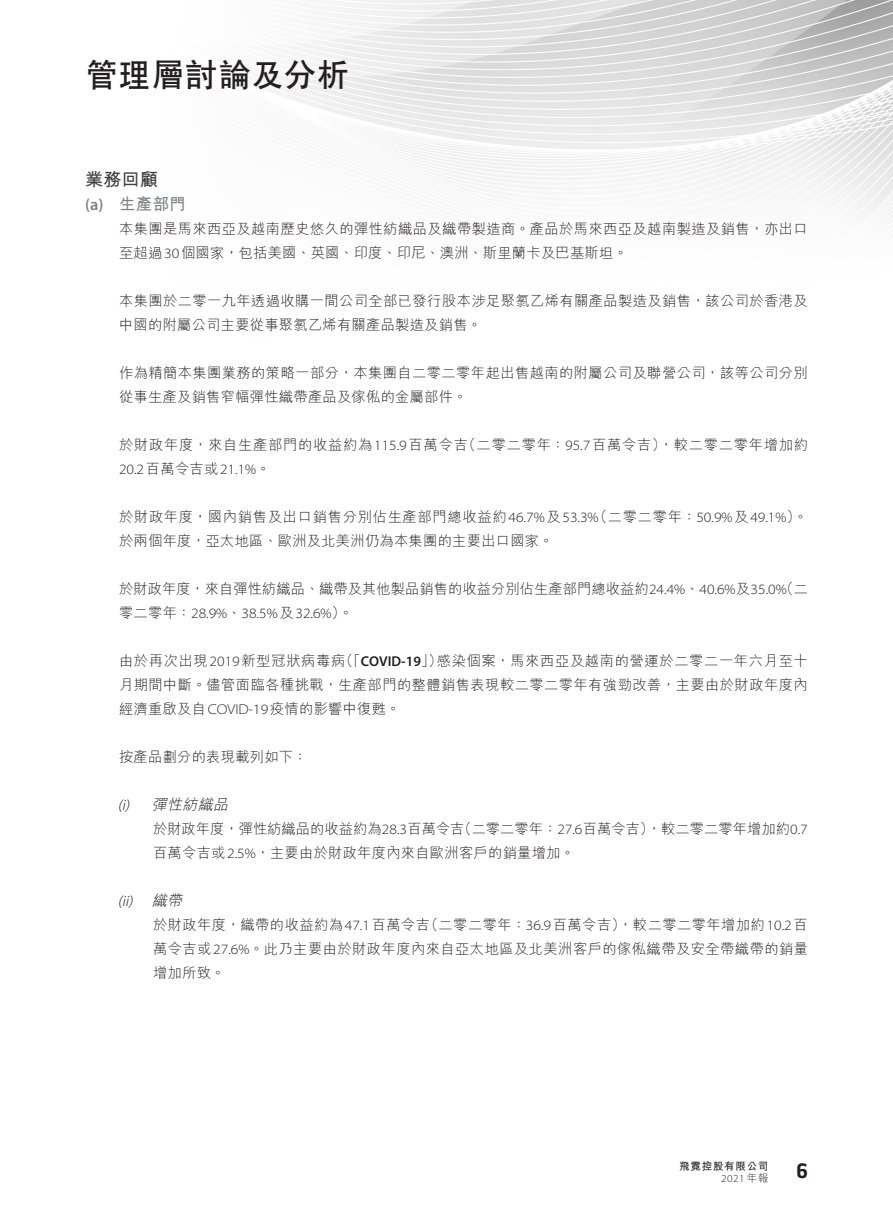
<style>
.page{position:relative;width:893px;height:1212px;background:#fff}
.page>*{position:absolute;margin:0;border:0;box-sizing:border-box;transform-origin:0 0}
.t1{font:700 33px "C Hei 2 HK";letter-spacing:-.005em;color:#231f20}
.t2{font:700 21px "Battersea";color:#231f20}
._01_H1{font:700 18px "M Hei HK";color:#3e3e3f}
._02_H2{font:700 16.5px "M Hei HK";color:#808285}
._02_H2-2{font:600 16.5px "Myriad Pro";color:#808285}
._03_H3{font:italic 300 15px "M Hei HK";color:#231f20}
._03_H3-2{font:italic 300 semi-expanded 15px "Myriad Pro";color:#231f20}
._00_txt{font:300 14.25px/24px "M Hei HK";letter-spacing:.03em;color:#231f20}
._00_txt-2{font:300 14.25px/24px "M Hei HK";letter-spacing:.005em;color:#231f20}
._00_txt-3{font:300 14.25px/24px "M Hei HK";letter-spacing:.055em;color:#231f20}
._00_txt-4{font:600 14.25px "Myriad Pro";color:#231f20}
.t3{font:700 10.5px "M Hei HK";letter-spacing:.07em;color:#231f20}
.t4{font:300 semi-expanded 10.5px "Myriad Pro";color:#231f20}
.s1{font-family:"Myriad Pro";font-stretch:semi-expanded}
.s2{font-family:"M Hei HK";font-weight:300}
.s3{font-family:"M Hei HK";font-stretch:normal}
</style>
<div class="page">
<img style="left:256px;top:0;width:637px;height:226px">
<p class="t1" style="left:85px;top:59px;width:266px">管理層討論及分析</p>
<p class="_01_H1" style="left:85px;top:166px;width:75px">業務回顧</p>
<p class="_02_H2" style="left:119px;top:192px;width:68px">生產部門</p>
<p class="_02_H2-2" style="left:85px;top:194px;width:20px">)a(</p>
<p class="_00_txt" style="left:119px;top:217px;width:690px">本集團是馬來西亞及越南歷史悠久的彈性紡織品及織帶製造商。產品於馬來西亞及越南製造及銷售，亦出口至超過<span class="s1">30</span>個國家，包括美國、英國、印度、印尼、澳洲、斯里蘭卡及巴基斯坦。</p>
<p class="_00_txt" style="left:119px;top:289px;width:690px">本集團於二零一九年透過收購一間公司全部已發行股本涉足聚氯乙烯有關產品製造及銷售，該公司於香港及中國的附屬公司主要從事聚氯乙烯有關產品製造及銷售。</p>
<p class="_00_txt" style="left:119px;top:361px;width:690px">作為精簡本集團業務的策略一部分，本集團自二零二零年起出售越南的附屬公司及聯營公司，該等公司分別從事生產及銷售窄幅彈性織帶產品及傢俬的金屬部件。</p>
<p class="_00_txt-3" style="left:462px;top:433px;width:348px">（二零二零年：<span class="s1">95.7</span>百萬令吉，）較二零二零年增加約</p>
<p class="_00_txt-3" style="left:119px;top:433px;width:350px">於財政年度，來自生產部門的收益約為<span class="s1">115.9</span>百萬令吉<br><span class="s1">20.2</span>百萬令吉或<span class="s1">21.1%</span>。</p>
<p class="_00_txt" style="left:593px;top:505px;width:216px">（二零二零年：<span class="s1">50.9%</span>及<span class="s1">49.1%</span> 。(</p>
<p class="_00_txt" style="left:119px;top:505px;width:481px">於財政年度，國內銷售及出口銷售分別佔生產部門總收益約<span class="s1">46.7%</span>及<span class="s1">53.3%</span>於兩個年度，亞太地區、歐洲及北美洲仍為本集團的主要出口國家。</p>
<p class="_00_txt" style="left:780px;top:577px;width:30px">（二</p>
<p class="_00_txt-2" style="left:119px;top:577px;width:669px">於財政年度，來自彈性紡織品、織帶及其他製品銷售的收益分別佔生產部門總收益約<span class="s1">24.4%</span>、<span class="s1">40.6%</span>及<span class="s1">35.0%</span>零二零年：<span class="s1">28.9%</span>、<span class="s1">38.5%</span>及<span class="s1">32.6%</span> 。(</p>
<p class="_00_txt" style="left:437px;top:649px;width:373px">感染個案，馬來西亞及越南的營運於二零二一年六月至十</p>
<p class="_00_txt" style="left:119px;top:649px;width:690px">由於再次出現<span class="s1">2019</span>新型冠狀病毒病<br>月期間中斷。儘管面臨各種挑戰，生產部門的整體銷售表現較二零二零年有強勁改善，主要由於財政年度內經濟重啟及自<span class="s1">COVID-19</span>疫情的影響中復甦。</p>
<p class="_00_txt" style="left:119px;top:745px;width:190px">按產品劃分的表現載列如下：</p>
<p class="_03_H3" style="left:152px;top:797px;width:81px">彈性紡織品</p>
<p class="_00_txt-4" style="left:339px;top:652px;width:105px"><span class="s2">（「</span>COVID-19<span class="s2">」）</span></p>
<p class="_03_H3-2" style="left:118px;top:796px;width:17px">)i(</p>
<p class="_03_H3-2" style="left:118px;top:892px;width:20px">)i i(</p>
<p class="_00_txt" style="left:153px;top:817px;width:423px">於財政年度，彈性紡織品的收益約為<span class="s1">28.3</span>百萬令吉<br>百萬令吉或<span class="s1">2.5%</span>，主要由於財政年度內來自歐洲客戶的銷量增加。</p>
<p class="_03_H3" style="left:152px;top:893px;width:35px">織帶</p>
<p class="_00_txt-2" style="left:457px;top:817px;width:352px">（二零二零年：<span class="s1">27.6</span>百萬令吉，）較二零二零年增加約<span class="s1">0.7</span></p>
<p class="_00_txt" style="left:153px;top:913px;width:656px">於財政年度，織帶的收益約為<span class="s1">47.1</span>百萬令吉<br>萬令吉或<span class="s1">27.6%</span>。此乃主要由於財政年度內來自亞太地區及北美洲客戶的傢俬織帶及安全帶織帶的銷量增加所致。</p>
<p class="_00_txt" style="left:424px;top:913px;width:385px">（二零二零年：<span class="s1">36.9</span>百萬令吉，）較二零二零年增加約<span class="s1">10.2</span>百</p>
<p class="t3" style="left:679px;top:1158px;width:91px">飛霓控股有限公司</p>
<p class="t4" style="left:721px;top:1172px;width:49px">2021<span class="s3">年報</span></p>
<p class="t2" style="left:796px;top:1157px;width:13px">6</p>
</div>
